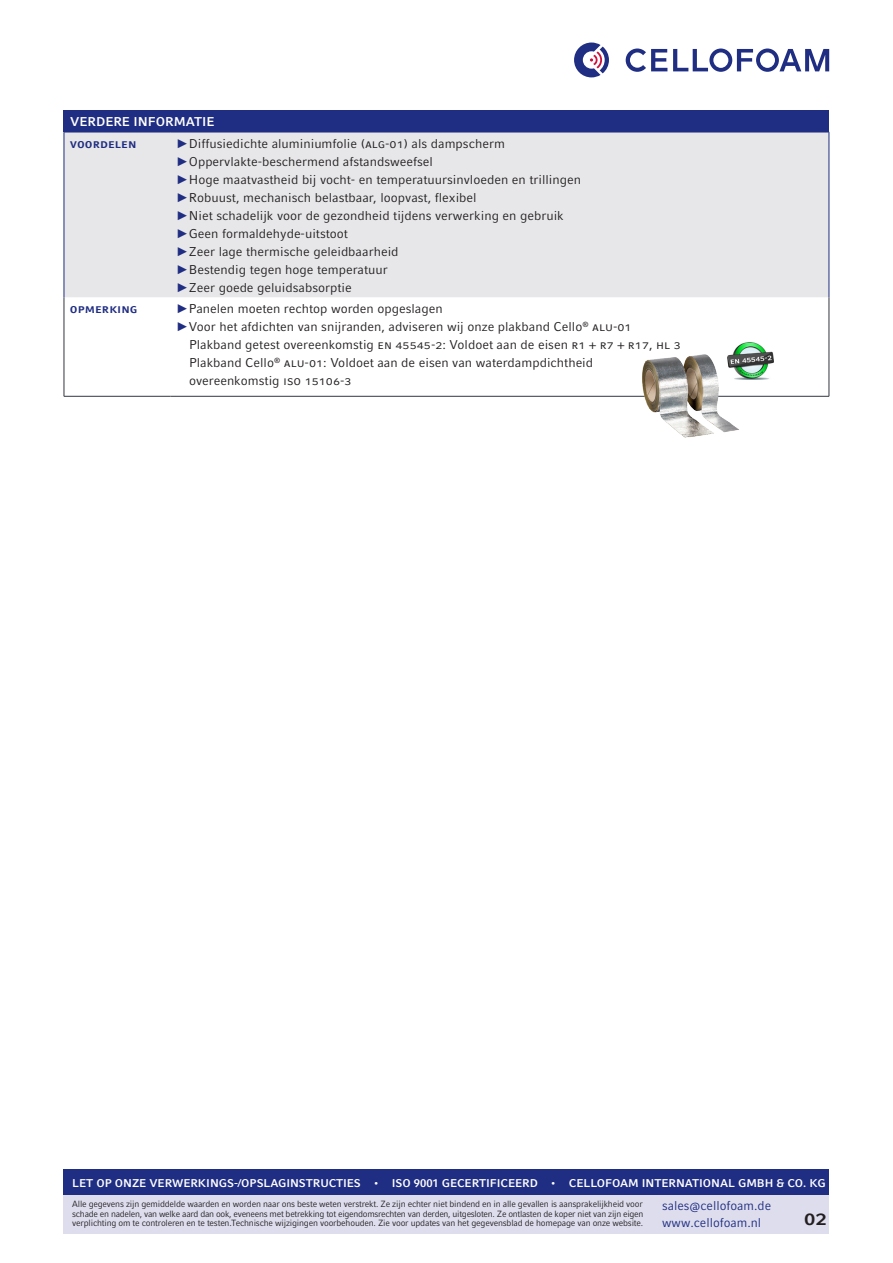
<style>
.page{position:relative;width:893px;height:1263px;background:#fff}
.page>*{position:absolute;margin:0;border:0;box-sizing:border-box;transform-origin:0 0}
.t1{font:700 21px "Compatil Fact LT Pro";color:#231f20}
.Aufzählungen{font:12.75px/18px "Compatil Fact LT Pro";color:#231f20}
.t2{font:12.75px/16.5px "Compatil Fact LT Pro";color:#1f2d82}
.Aufzählungen-2{font:700 12.75px "Compatil Fact LT Pro";color:#1f2d82}
.Überschrift{font:700 12.75px "Compatil Fact LT Pro";color:#fff}
.t3{font:700 11.25px "Compatil Fact LT Pro";letter-spacing:-.005em;color:#fff}
.t4{font:9px/9.8px "Compatil Fact LT Pro";letter-spacing:-.02em;color:#231f20;text-align:justify;scale:.96 1}
.s1{font-family:"Arial";font-weight:700;color:#1f2d82}
</style>
<div class="page">
<svg style="left:574px;top:43px;width:35px;height:34px"></svg>
<svg style="left:626px;top:49px;width:41px;height:23px"></svg>
<svg style="left:673px;top:49px;width:156px;height:23px"></svg>
<div style="left:64px;top:1171px;width:765px;height:62px;background:#dddded"></div>
<div style="left:64px;top:1169px;width:765px;height:26px;background:#1f2d82"></div>
<div style="left:64px;top:111px;width:765px;height:21px;background:#1f2d82"></div>
<div style="left:65px;top:133px;width:764px;height:164px;background:#e7e7e9"></div>
<svg style="left:65px;top:297px;width:764px;height:99px"></svg>
<hr style="left:64px;top:132px;width:106px;height:1px;background:#1f2d82">
<hr style="left:64px;top:132px;width:1px;height:165px;background:#1f2d82">
<hr style="left:170px;top:132px;width:659px;height:1px;background:#1f2d82">
<hr style="left:829px;top:132px;width:1px;height:165px;background:#1f2d82">
<hr style="left:64px;top:297px;width:1px;height:99px;background:#323640">
<hr style="left:829px;top:297px;width:1px;height:99px;background:#323640">
<hr style="left:64px;top:396px;width:106px;height:1px;background:#323640">
<hr style="left:170px;top:396px;width:659px;height:1px;background:#323640">
<img style="left:621px;top:350px;width:136px;height:88px">
<img style="left:728px;top:342px;width:46px;height:38px">
<p class="Überschrift" style="left:70px;top:114px;width:146px">VERDERE INFORMATIE</p>
<p class="Aufzählungen-2" style="left:70px;top:136px;width:68px">Voordelen</p>
<p class="Aufzählungen" style="left:176px;top:134px;width:406px"><span class="s1">►</span>Diffusiedichte aluminiumfolie (ALG-01) als dampscherm <span class="s1">►</span>Oppervlakte-beschermend afstandsweefsel<br><span class="s1">►</span>Hoge maatvastheid bij vocht- en temperatuursinvloeden en trillingen <span class="s1">►</span>Robuust, mechanisch belastbaar, loopvast, flexibel<br><span class="s1">►</span>Niet schadelijk voor de gezondheid tijdens verwerking en gebruik <span class="s1">►</span>Geen formaldehyde-uitstoot<br><span class="s1">►</span>Zeer lage thermische geleidbaarheid<br><span class="s1">►</span>Bestendig tegen hoge temperatuur<br><span class="s1">►</span>Zeer goede geluidsabsorptie</p>
<p class="Aufzählungen-2" style="left:70px;top:301px;width:69px">Opmerking</p>
<p class="Aufzählungen" style="left:176px;top:300px;width:268px"><span class="s1">►</span>Panelen moeten rechtop worden opgeslagen</p>
<p class="Aufzählungen" style="left:176px;top:318px;width:457px"><span class="s1">►</span>Voor het afdichten van snijranden, adviseren wij onze plakband Cello<sup>®</sup> alu-01</p>
<p class="Aufzählungen" style="left:189px;top:336px;width:493px">Plakband getest overeenkomstig E N 45545-2: Voldoet aan de eisen R1 + R7 + R17, HL 3</p>
<p class="Aufzählungen" style="left:189px;top:354px;width:406px">Plakband Cello<sup>®</sup> alu-01: Voldoet aan de eisen van waterdampdichtheid</p>
<p class="Aufzählungen" style="left:189px;top:372px;width:164px">overeenkomstig ISO 15106-3</p>
<p class="t3" style="left:72px;top:1176px;width:755px">LET OP ONZE VERWERKINGS-/OPSLAGINSTRUCTIES • ISO 9001 GECERTIFICEERD • CELLOFOAM INTERNATIONAL GMBH &amp; CO. KG</p>
<p class="t2" style="left:662px;top:1198px;width:110px">sales@cellofoam.de www.cellofoam.nl</p>
<p class="t4" style="left:72px;top:1199px;width:596px">Alle gegevens zijn gemiddelde waarden en worden naar ons beste weten verstrekt. Ze zijn echter niet bindend en in alle gevallen is aansprakelijkheid voor schade en nadelen, van welke aard dan ook, eveneens met betrekking tot eigendomsrechten van derden, uitgesloten. Ze ontlasten de koper niet van zijn eigen verplichting om te controleren en te testen.Technische wijzigingen voorbehouden. Zie voor updates van het gegevensblad de homepage van onze website.</p>
<h1 class="t1" style="left:804px;top:1205px;width:24px">02</h1>
</div>
